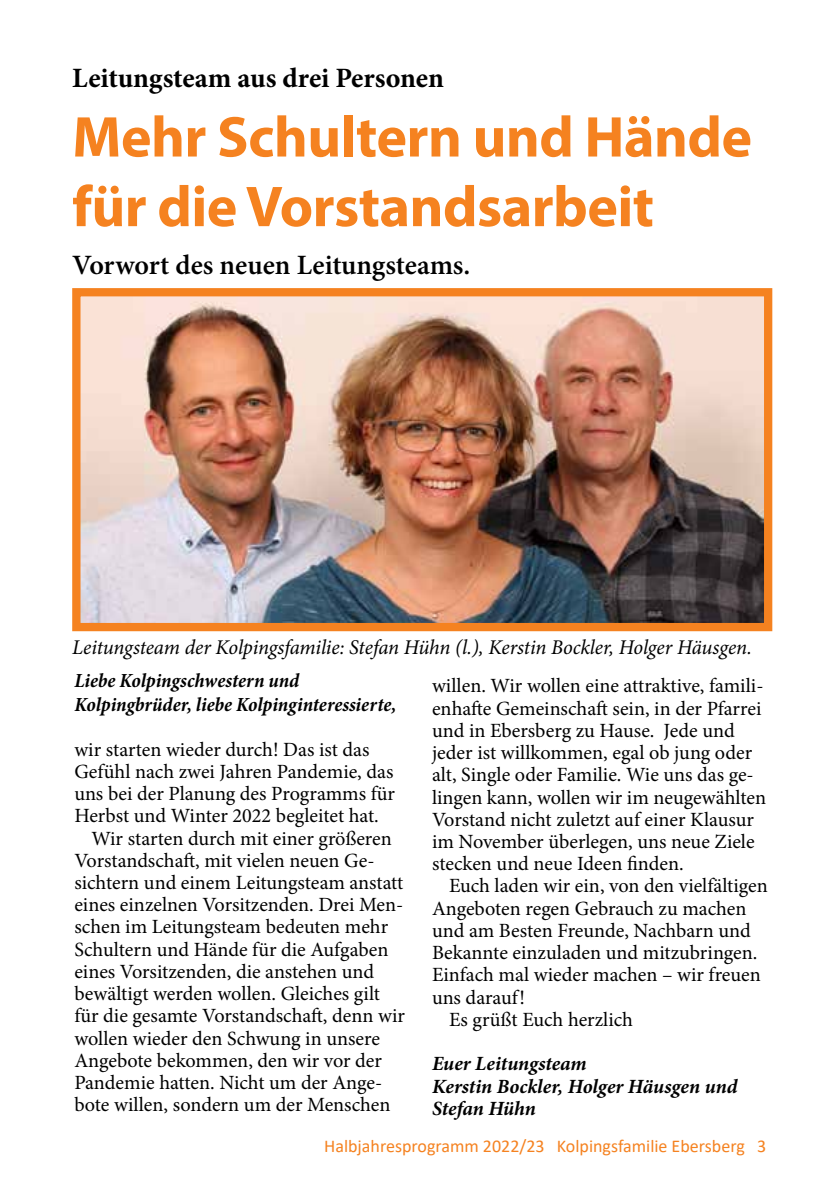
<style>
.page{position:relative;width:840px;height:1191px;background:#fff}
.page>*{position:absolute;margin:0;border:0;box-sizing:border-box;transform-origin:0 0}
.t1{font:700 58px/69.6px "Myriad Pro";letter-spacing:-.01em;color:#f58220}
.t2{font:600 28px "Minion Pro";letter-spacing:-.005em;color:#000}
.t3{font:700 28px "Minion Pro";letter-spacing:-.005em;color:#000}
.t4{font:italic 21px "Minion Pro";letter-spacing:-.01em;color:#000}
.t5{font:20.2px/22.2px "Minion Pro";color:#000}
.t6{font:italic 700 condensed 20.2px/24.2px "Minion Pro";letter-spacing:-.005em;color:#000}
.t7{font:italic 700 20.2px/22.2px "Minion Pro";letter-spacing:-.005em;color:#000}
.t8{font:18px "Calibri";color:#f58220}
</style>
<div class="page">
<img style="left:81px;top:297px;width:681px;height:325px">
<div style="left:72px;top:288px;width:699px;height:343px;border:8px solid #f58220"></div>
<h2 class="t3" style="left:72px;top:58px;width:373px">Leitungsteam aus drei Personen</h2>
<h1 class="t1" style="left:72px;top:100px;width:681px">Mehr Schultern und Hände für die Vorstandsarbeit</h1>
<h2 class="t2" style="left:72px;top:248px;width:399px">Vorwort des neuen Leitungsteams.</h2>
<p class="t4" style="left:72px;top:633px;width:681px">Leitungsteam der Kolpingsfamilie: Stefan Hühn (l.), Kerstin Bockler, Holger Häusgen.</p>
<p class="t6" style="left:74px;top:668px;width:323px">Liebe Kolpingschwestern und<br>Kolpingbrüder, liebe Kolpinginteressierte,</p>
<p class="t5" style="left:74px;top:738px;width:296px">wir starten wieder durch! Das ist das</p>
<p class="t5" style="left:74px;top:760px;width:320px">Gefühl nach zwei Jahren Pandemie, das</p>
<p class="t5" style="left:74px;top:782px;width:322px">uns bei der Planung des Programms für</p>
<p class="t5" style="left:74px;top:805px;width:306px">Herbst und Winter 2022 begleitet hat.</p>
<p class="t5" style="left:91px;top:827px;width:302px">Wir starten durch mit einer größeren</p>
<p class="t5" style="left:74px;top:849px;width:301px">Vorstandschaft, mit vielen neuen Ge-</p>
<p class="t5" style="left:74px;top:871px;width:330px">sichtern und einem Leitungsteam anstatt</p>
<p class="t5" style="left:74px;top:893px;width:330px">eines einzelnen Vorsitzenden. Drei Men-</p>
<p class="t5" style="left:74px;top:916px;width:315px">schen im Leitungsteam bedeuten mehr</p>
<p class="t5" style="left:74px;top:938px;width:315px">Schultern und Hände für die Aufgaben</p>
<p class="t5" style="left:74px;top:960px;width:301px">eines Vorsitzenden, die anstehen und</p>
<p class="t5" style="left:74px;top:982px;width:307px">bewältigt werden wollen. Gleiches gilt</p>
<p class="t5" style="left:74px;top:1005px;width:332px">für die gesamte Vorstandschaft, denn wir</p>
<p class="t5" style="left:74px;top:1027px;width:307px">wollen wieder den Schwung in unsere</p>
<p class="t5" style="left:74px;top:1049px;width:309px">Angebote bekommen, den wir vor der</p>
<p class="t5" style="left:74px;top:1071px;width:309px">Pandemie hatten. Nicht um der Ange-</p>
<p class="t5" style="left:74px;top:1093px;width:317px">bote willen, sondern um der Menschen</p>
<p class="t5" style="left:432px;top:675px;width:335px">willen. Wir wollen eine attraktive, famili&shy;enhafte Gemeinschaft sein, in der Pfarrei und in Ebersberg zu Hause. Jede und jeder ist willkommen, egal ob jung oder alt, Single oder Familie. Wie uns das ge&shy;lingen kann, wollen wir im neugewählten Vorstand nicht zuletzt auf einer Klausur im November überlegen, uns neue Ziele stecken und neue Ideen finden.</p>
<p class="t5" style="left:449px;top:875px;width:320px">Euch laden wir ein, von den vielfältigen</p>
<p class="t5" style="left:432px;top:897px;width:316px">Angeboten regen Gebrauch zu machen</p>
<p class="t5" style="left:432px;top:919px;width:320px">und am Besten Freunde, Nachbarn und</p>
<p class="t5" style="left:432px;top:941px;width:327px">Bekannte einzuladen und mitzubringen.</p>
<p class="t5" style="left:432px;top:964px;width:330px">Einfach mal wieder machen – wir freuen</p>
<p class="t5" style="left:432px;top:986px;width:94px">uns darauf!</p>
<p class="t5" style="left:449px;top:1008px;width:185px">Es grüßt Euch herzlich</p>
<p class="t7" style="left:432px;top:1052px;width:307px">Euer Leitungsteam<br>Kerstin Bockler, Holger Häusgen und<br>Stefan Hühn</p>
<p class="t8" style="left:324px;top:1133px;width:443px">Halbjahresprogramm 2022/23 Kolpingsfamilie Ebersberg 3</p>
</div>
